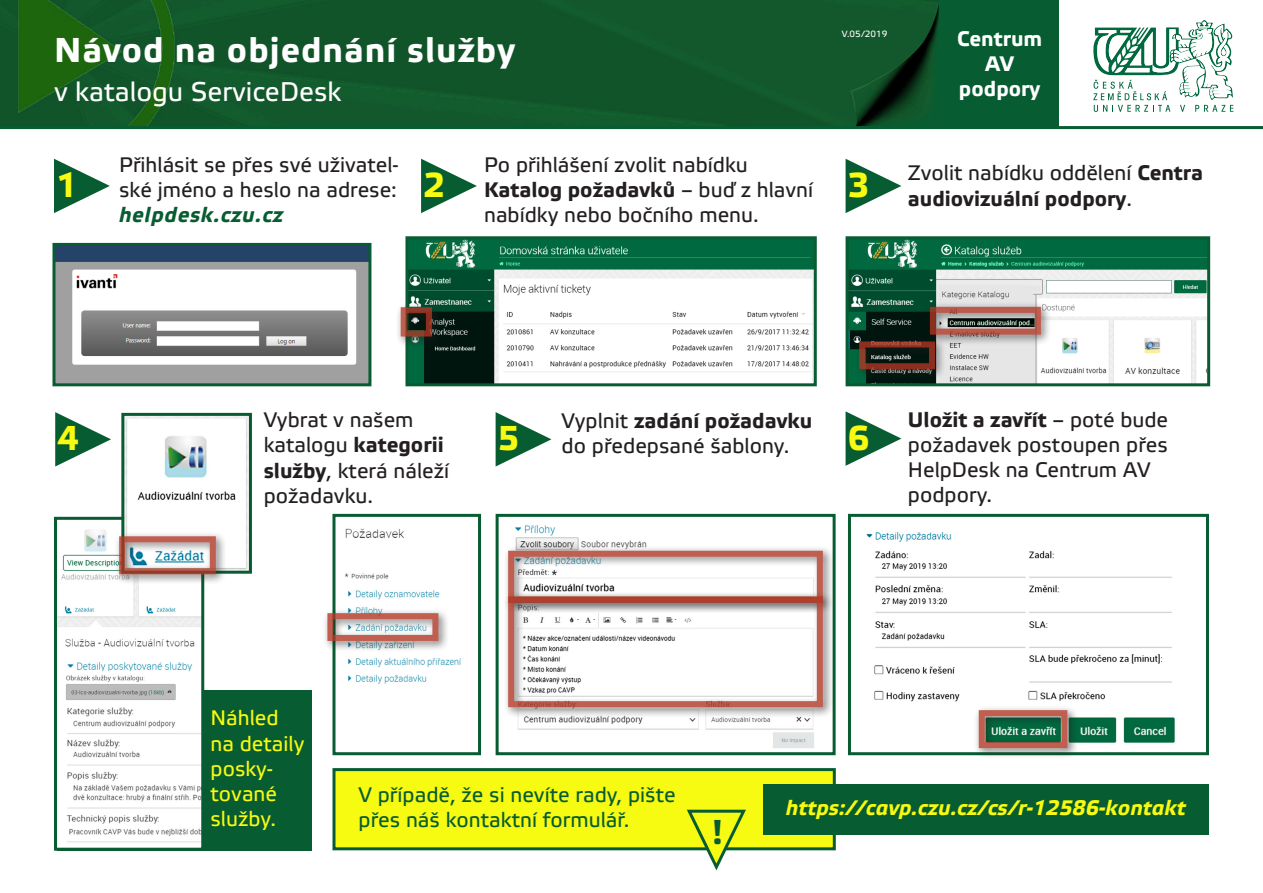
<style>
.page{position:relative;width:1263px;height:893px;background:#fff}
.page>*{position:absolute;margin:0;border:0;box-sizing:border-box;transform-origin:0 0}
.t1{font:700 34.5px "Etelka Text";letter-spacing:.03em;color:#fff}
.t2{font:700 34.5px "Etelka Text";color:#f7fa11}
.t3{font:700 34.5px "Etelka Text";color:#075c31}
.t4{font:27px "Etelka Text";color:#fff}
.t5{font:21px/25.2px "Etelka Text";color:#231f20}
.t6{font:21px/25.2px "Etelka Text";color:#075c31}
.t7{font:700 21px/25.2px "Etelka Text";color:#231f20}
.t8{font:italic 700 21px "Etelka Text";color:#f7fa11}
.t9{font:21px/25.2px "Etelka Text";color:#f7fa11}
.t10{font:700 21px/25.2px "Etelka Text";color:#fff;text-align:center}
.t11{font:italic 700 21px "Etelka Text";letter-spacing:.03em;color:#075c31}
.t12{font:9px "Etelka Text";color:#fff}
.s1{font-weight:700}
.s2{font-weight:400}
</style>
<div class="page">
<img style="left:0;top:0;width:940px;height:126px">
<svg style="left:1093px;top:20px;width:140px;height:92px"></svg>
<div style="left:940px;top:0;width:119px;height:128px;background:#075c31"></div>
<hr style="left:0;top:126px;width:1263px;height:3px;background:#075c31">
<div style="left:58px;top:690px;width:254px;height:161px;background:#075c31"></div>
<img style="left:58px;top:529px;width:142px;height:318px">
<div style="left:54px;top:517px;width:150px;height:334px;border:3px solid #075c31"></div>
<img style="left:125px;top:417px;width:123px;height:153px">
<div style="left:121px;top:413px;width:131px;height:161px;border:3px solid #075c31"></div>
<img style="left:849px;top:240px;width:357px;height:142px">
<div style="left:845px;top:236px;width:365px;height:150px;border:3px solid #075c31"></div>
<img style="left:515px;top:525px;width:299px;height:223px">
<div style="left:496px;top:514px;width:340px;height:241px;border:3px solid #075c31"></div>
<img style="left:866px;top:531px;width:309px;height:212px">
<div style="left:848px;top:514px;width:361px;height:241px;border:3px solid #075c31"></div>
<img style="left:344px;top:528px;width:118px;height:156px">
<div style="left:332px;top:514px;width:149px;height:241px;border:3px solid #075c31"></div>
<img style="left:409px;top:240px;width:404px;height:142px">
<div style="left:405px;top:236px;width:412px;height:150px;border:3px solid #075c31"></div>
<img style="left:56px;top:247px;width:311px;height:135px">
<div style="left:52px;top:243px;width:319px;height:143px;border:3px solid #075c31"></div>
<div style="left:395px;top:302px;width:48px;height:46px;background:#231f20;opacity:.75"></div>
<div style="left:401px;top:307px;width:31px;height:29px;border:6px solid #b13624"></div>
<div style="left:854px;top:336px;width:92px;height:45px;background:#231f20;opacity:.75"></div>
<div style="left:859px;top:341px;width:76px;height:28px;border:6px solid #b13624"></div>
<div style="left:973px;top:705px;width:105px;height:54px;background:#231f20;opacity:.75"></div>
<div style="left:979px;top:710px;width:88px;height:38px;border:6px solid #b13624"></div>
<div style="left:114px;top:531px;width:113px;height:55px;background:#231f20;opacity:.75"></div>
<div style="left:119px;top:536px;width:97px;height:38px;border:6px solid #b13624"></div>
<div style="left:925px;top:302px;width:127px;height:44px;background:#231f20;opacity:.75"></div>
<div style="left:930px;top:307px;width:111px;height:28px;border:6px solid #b13624"></div>
<div style="left:322px;top:608px;width:128px;height:44px;background:#231f20;opacity:.75"></div>
<div style="left:327px;top:613px;width:111px;height:28px;border:6px solid #b13624"></div>
<div style="left:503px;top:545px;width:331px;height:69px;background:#231f20;opacity:.75"></div>
<div style="left:508px;top:551px;width:315px;height:52px;border:6px solid #b13624"></div>
<div style="left:503px;top:591px;width:331px;height:127px;background:#231f20;opacity:.75"></div>
<div style="left:508px;top:596px;width:315px;height:111px;border:6px solid #b13624"></div>
<svg style="left:54px;top:159px;width:56px;height:54px"></svg>
<svg style="left:845px;top:159px;width:56px;height:54px"></svg>
<svg style="left:421px;top:159px;width:56px;height:54px"></svg>
<svg style="left:55px;top:412px;width:56px;height:54px"></svg>
<svg style="left:496px;top:412px;width:55px;height:54px"></svg>
<svg style="left:845px;top:411px;width:56px;height:55px"></svg>
<div style="left:332px;top:768px;width:504px;height:82px;background:#f7fa11;border:3px solid #075c31"></div>
<div style="left:763px;top:784px;width:446px;height:51px;background:#075c31"></div>
<svg style="left:684px;top:809px;width:64px;height:62px"></svg>
<h1 class="t1" style="left:54px;top:28px;width:463px">Návod na objednání služby</h1>
<p class="t4" style="left:54px;top:75px;width:289px">v katalogu ServiceDesk</p>
<p class="t12" style="left:842px;top:29px;width:47px">V.05/2019</p>
<p class="t10" style="left:957px;top:26px;width:87px">Centrum<br>AV podpory</p>
<p class="t5" style="left:119px;top:152px;width:281px">Přihlásit se přes své uživatel&shy;ské jméno a heslo na adrese:</p>
<p class="t11" style="left:119px;top:203px;width:166px">helpdesk.czu.cz</p>
<p class="t5" style="left:484px;top:152px;width:331px">Po přihlášení zvolit nabídku<br><span class="s1">Katalog požadavků</span> – buď z hlavní nabídky nebo bočního menu.</p>
<p class="t7" style="left:908px;top:161px;width:297px"><span class="s2">Zvolit nabídku oddělení</span> Centra audiovizuální podpory<span class="s2">.</span></p>
<h1 class="t2" style="left:56px;top:163px;width:23px">1</h1>
<h1 class="t2" style="left:423px;top:163px;width:23px">2</h1>
<h1 class="t2" style="left:848px;top:163px;width:23px">3</h1>
<p class="t5" style="left:264px;top:408px;width:187px">Vybrat v našem katalogu <span class="s1">kategorii služby</span>, která náleží požadavku.</p>
<p class="t5" style="left:562px;top:409px;width:252px">Vyplnit <span class="s1">zadání požadavku </span>do předepsané šablony.</p>
<h1 class="t2" style="left:58px;top:417px;width:23px">4</h1>
<h1 class="t2" style="left:498px;top:417px;width:23px">5</h1>
<h1 class="t2" style="left:848px;top:416px;width:23px">6</h1>
<p class="t5" style="left:908px;top:407px;width:262px"><span class="s1">Uložit a zavřít</span> – poté bude požadavek postoupen přes<br>HelpDesk na Centrum AV podpory.</p>
<p class="t9" style="left:210px;top:706px;width:95px">Náhled na detaily posky&shy;tované služby.</p>
<p class="t6" style="left:358px;top:782px;width:319px">V případě, že si nevíte rady, pište přes náš kontaktní formulář.</p>
<h1 class="t3" style="left:712px;top:811px;width:13px">!</h1>
<p class="t8" style="left:786px;top:795px;width:401px">https://cavp.czu.cz/cs/r-12586-kontakt</p>
</div>
